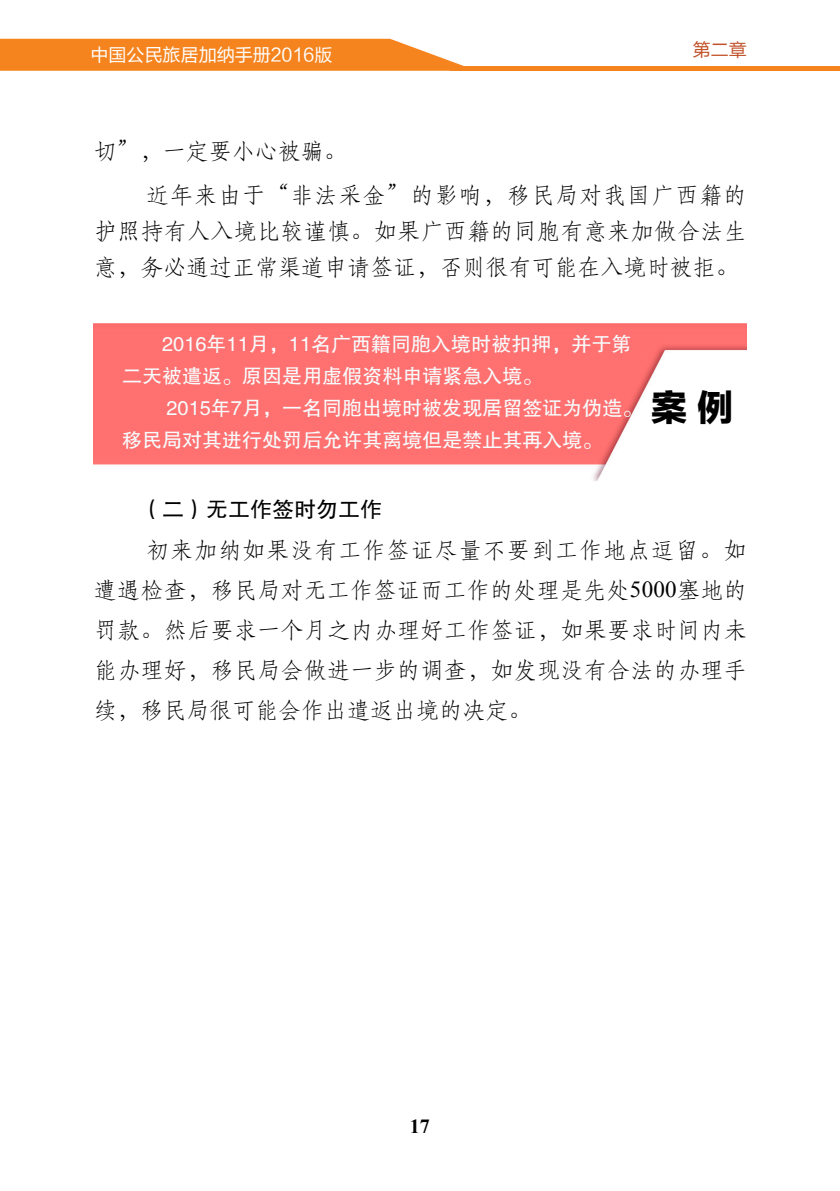
<style>
.page{position:relative;width:840px;height:1191px;background:#fff}
.page>*{position:absolute;margin:0;border:0;box-sizing:border-box;transform-origin:0 0}
.t1{font:36px "FZLTTHK GBK1 0";color:#000}
.t2{font:23px/40px "ST Fangsong";letter-spacing:.015em;color:#000;text-align:justify}
.t3{font:23px/44px "ST Fangsong";letter-spacing:.045em;color:#000}
.t4{font:22px "FZHTK GBK1 0";color:#000}
.t5{font:20px/32px "FZHTK GBK1 0";color:#f7fcfe}
.t6{font:700 20px "Times New Roman";color:#000}
.t7{font:18px "FZLTHK GBK1 0";color:#fff}
.t8{font:18px "FZLTHK GBK1 0";color:#c15127}
.s1{font-size:24px}
.s2{font-family:"Times New Roman"}
</style>
<div class="page">
<img style="left:94px;top:323px;width:652px;height:157px">
<svg style="left:0;top:39px;width:464px;height:32px;background:#f58d2e"></svg>
<div style="left:450px;top:66px;width:389px;height:5px;background:#f5841e"></div>
<p class="t7" style="left:90px;top:45px;width:243px">中国公民旅居加纳手册2016版</p>
<p class="t8" style="left:692px;top:40px;width:55px">第二章</p>
<p class="t3" style="left:146px;top:128px;width:601px;text-indent:-52px">切”，一定要小心被骗。<br>近年来由于“非法采金”的影响，移民局对我国广西籍的</p>
<p class="t2" style="left:94px;top:212px;width:654px;line-height:36px">护照持有人入境比较谨慎。如果广西籍的同胞有意来加做合法生意，务必通过正常渠道申请签证，否则很有可能在入境时被拒<span class="s1">。</span></p>
<p class="t5" style="left:122px;top:328px;width:510px;text-indent:40px">2016年11月，11名广西籍同胞入境时被扣押，并于第二天被遣返。原因是用虚假资料申请紧急入境。</p>
<p class="t5" style="left:122px;top:392px;width:521px;text-indent:44px">2015年7月，一名同胞出境时被发现居留签证为伪造。移民局对其进行处罚后允许其离境但是禁止其再入境。</p>
<h1 class="t1" style="left:650px;top:388px;width:83px">案 例</h1>
<p class="t4" style="left:140px;top:497px;width:243px">（二）无工作签时勿工作</p>
<p class="t2" style="left:94px;top:529px;width:654px;text-indent:52px">初来加纳如果没有工作签证尽量不要到工作地点逗留。如遭遇检查，移民局对无工作签证而工作的处理是先处<span class="s2">5000</span>塞地的罚款。然后要求一个月之内办理好工作签证，如果要求时间内未能办理好，移民局会做进一步的调查，如发现没有合法的办理手续，移民局很可能会作出遣返出境的决定。</p>
<p class="t6" style="left:410px;top:1112px;width:21px">17</p>
</div>
